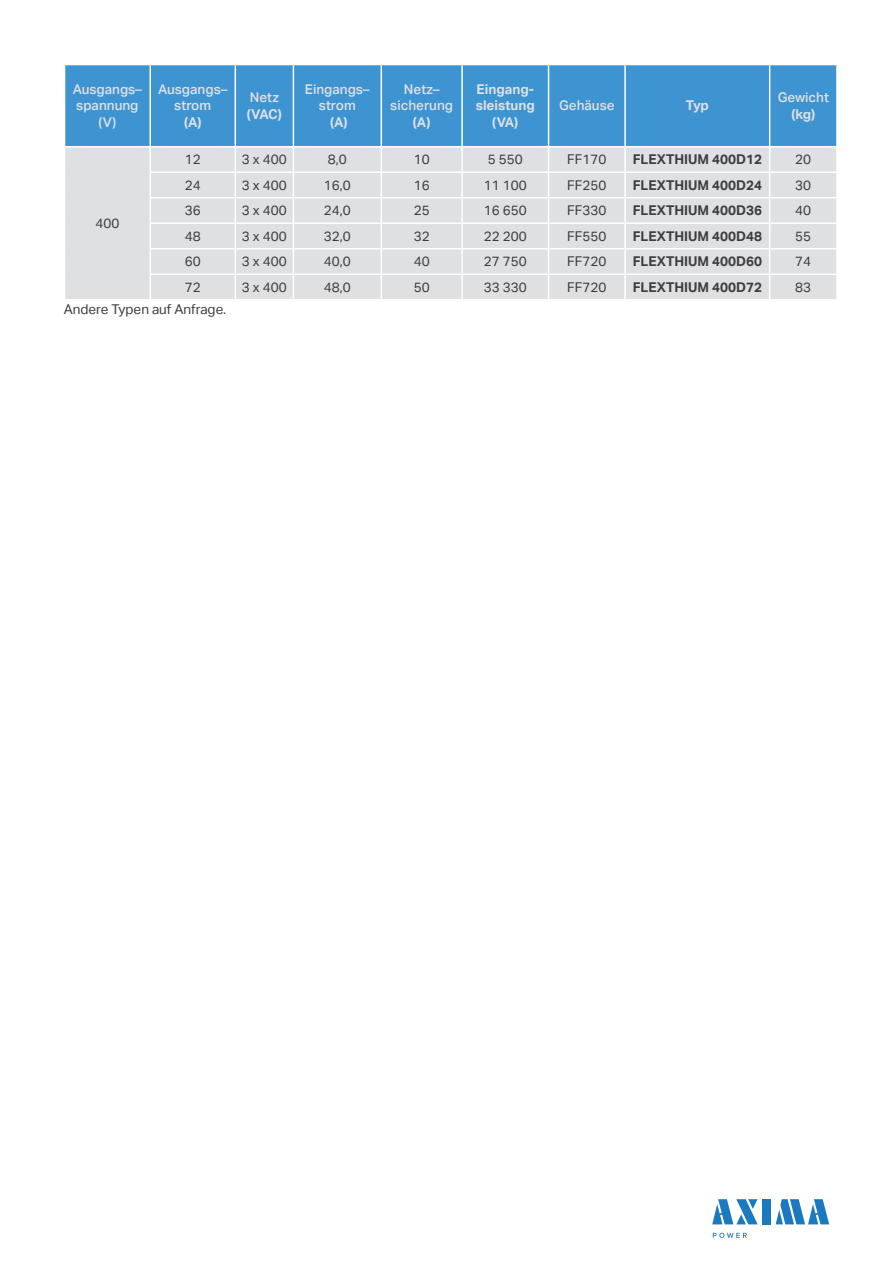
<style>
.page{position:relative;width:893px;height:1263px;background:#fff}
.page>*{position:absolute;margin:0;border:0;box-sizing:border-box;transform-origin:0 0}
.text_tabulka{font:13.5px "Aktiv Grotesk";color:#3e3e3f}
.text_tabulka-2{font:700 13.5px "Aktiv Grotesk";color:#3e3e3f}
.text_tabulka-3{font:500 13.5px/16.5px "Aktiv Grotesk";color:#dfe0e2;text-align:center}
.text_tabulka-4{font:700 13.5px "Aktiv Grotesk";color:#dfe0e2}
.text{font:13.5px "Aktiv Grotesk";color:#3e3e3f}
.s1{font-weight:700}
</style>
<div class="page">
<svg style="left:712px;top:1199px;width:46px;height:25px"></svg>
<div style="left:762px;top:1199px;width:9px;height:25px;background:#1b79bf"></div>
<svg style="left:776px;top:1199px;width:53px;height:25px"></svg>
<svg style="left:713px;top:1233px;width:34px;height:5px"></svg>
<div style="left:65px;top:65px;width:771px;height:81px;background:#3d94d0"></div>
<div style="left:65px;top:147px;width:771px;height:152px;background:#dfe0e2"></div>
<hr style="left:149px;top:65px;width:2px;height:81px;background:#fff">
<hr style="left:235px;top:65px;width:1px;height:81px;background:#fff">
<hr style="left:293px;top:65px;width:1px;height:81px;background:#fff">
<hr style="left:381px;top:65px;width:1px;height:81px;background:#fff">
<hr style="left:461px;top:65px;width:2px;height:81px;background:#fff">
<hr style="left:548px;top:65px;width:1px;height:81px;background:#fff">
<hr style="left:624px;top:65px;width:2px;height:81px;background:#fff">
<hr style="left:769px;top:65px;width:1px;height:81px;background:#fff">
<hr style="left:149px;top:147px;width:2px;height:24px;background:#fff">
<hr style="left:461px;top:147px;width:2px;height:24px;background:#fff">
<hr style="left:624px;top:147px;width:2px;height:24px;background:#fff">
<hr style="left:149px;top:171px;width:86px;height:2px;background:#fff">
<hr style="left:149px;top:173px;width:2px;height:24px;background:#fff">
<hr style="left:235px;top:171px;width:58px;height:2px;background:#fff">
<hr style="left:293px;top:171px;width:88px;height:2px;background:#fff">
<hr style="left:381px;top:171px;width:81px;height:2px;background:#fff">
<hr style="left:462px;top:171px;width:87px;height:2px;background:#fff">
<hr style="left:461px;top:173px;width:2px;height:24px;background:#fff">
<hr style="left:549px;top:171px;width:76px;height:2px;background:#fff">
<hr style="left:625px;top:171px;width:145px;height:2px;background:#fff">
<hr style="left:624px;top:173px;width:2px;height:24px;background:#fff">
<hr style="left:770px;top:171px;width:68px;height:2px;background:#fff">
<hr style="left:149px;top:197px;width:86px;height:1px;background:#fff">
<hr style="left:149px;top:198px;width:2px;height:24px;background:#fff">
<hr style="left:235px;top:197px;width:58px;height:1px;background:#fff">
<hr style="left:293px;top:197px;width:88px;height:1px;background:#fff">
<hr style="left:381px;top:197px;width:81px;height:1px;background:#fff">
<hr style="left:462px;top:197px;width:87px;height:1px;background:#fff">
<hr style="left:461px;top:198px;width:2px;height:24px;background:#fff">
<hr style="left:549px;top:197px;width:76px;height:1px;background:#fff">
<hr style="left:625px;top:197px;width:145px;height:1px;background:#fff">
<hr style="left:624px;top:198px;width:2px;height:24px;background:#fff">
<hr style="left:770px;top:197px;width:68px;height:1px;background:#fff">
<hr style="left:149px;top:222px;width:86px;height:2px;background:#fff">
<hr style="left:149px;top:224px;width:2px;height:24px;background:#fff">
<hr style="left:235px;top:222px;width:58px;height:2px;background:#fff">
<hr style="left:293px;top:222px;width:88px;height:2px;background:#fff">
<hr style="left:381px;top:222px;width:81px;height:2px;background:#fff">
<hr style="left:462px;top:222px;width:87px;height:2px;background:#fff">
<hr style="left:461px;top:224px;width:2px;height:24px;background:#fff">
<hr style="left:549px;top:222px;width:76px;height:2px;background:#fff">
<hr style="left:625px;top:222px;width:145px;height:2px;background:#fff">
<hr style="left:624px;top:224px;width:2px;height:24px;background:#fff">
<hr style="left:770px;top:222px;width:68px;height:2px;background:#fff">
<hr style="left:149px;top:248px;width:86px;height:1px;background:#fff">
<hr style="left:149px;top:249px;width:2px;height:25px;background:#fff">
<hr style="left:235px;top:248px;width:58px;height:1px;background:#fff">
<hr style="left:293px;top:248px;width:88px;height:1px;background:#fff">
<hr style="left:381px;top:248px;width:81px;height:1px;background:#fff">
<hr style="left:462px;top:248px;width:87px;height:1px;background:#fff">
<hr style="left:461px;top:249px;width:2px;height:25px;background:#fff">
<hr style="left:549px;top:248px;width:76px;height:1px;background:#fff">
<hr style="left:625px;top:248px;width:145px;height:1px;background:#fff">
<hr style="left:624px;top:249px;width:2px;height:25px;background:#fff">
<hr style="left:770px;top:248px;width:68px;height:1px;background:#fff">
<hr style="left:149px;top:274px;width:86px;height:1px;background:#fff">
<hr style="left:149px;top:275px;width:2px;height:24px;background:#fff">
<hr style="left:235px;top:274px;width:58px;height:1px;background:#fff">
<svg style="left:235px;top:147px;width:1px;height:152px"></svg>
<hr style="left:293px;top:274px;width:88px;height:1px;background:#fff">
<svg style="left:293px;top:147px;width:1px;height:152px"></svg>
<hr style="left:381px;top:274px;width:81px;height:1px;background:#fff">
<svg style="left:381px;top:147px;width:1px;height:152px"></svg>
<hr style="left:462px;top:274px;width:87px;height:1px;background:#fff">
<hr style="left:461px;top:275px;width:2px;height:24px;background:#fff">
<hr style="left:549px;top:274px;width:76px;height:1px;background:#fff">
<svg style="left:548px;top:147px;width:1px;height:152px"></svg>
<hr style="left:625px;top:274px;width:145px;height:1px;background:#fff">
<hr style="left:624px;top:275px;width:2px;height:24px;background:#fff">
<hr style="left:770px;top:274px;width:68px;height:1px;background:#fff">
<svg style="left:769px;top:147px;width:1px;height:152px"></svg>
<p class="text_tabulka-3" style="left:73px;top:81px;width:71px">Ausgangs–</p>
<p class="text_tabulka-3" style="left:76px;top:98px;width:64px">spannung</p>
<p class="text_tabulka-3" style="left:99px;top:114px;width:19px">(V)</p>
<p class="text_tabulka-3" style="left:158px;top:81px;width:71px">Ausgangs–</p>
<p class="text_tabulka-3" style="left:174px;top:98px;width:38px">strom</p>
<p class="text_tabulka-4" style="left:184px;top:114px;width:19px">(A)</p>
<p class="text_tabulka-3" style="left:250px;top:89px;width:31px">Netz</p>
<p class="text_tabulka-4" style="left:247px;top:106px;width:37px">(VAC)</p>
<p class="text_tabulka-3" style="left:305px;top:81px;width:66px">Eingangs–</p>
<p class="text_tabulka-3" style="left:319px;top:98px;width:38px">strom</p>
<p class="text_tabulka-4" style="left:330px;top:114px;width:19px">(A)</p>
<p class="text_tabulka-3" style="left:404px;top:81px;width:37px">Netz–</p>
<p class="text_tabulka-3" style="left:390px;top:98px;width:64px">sicherung</p>
<p class="text_tabulka-4" style="left:413px;top:114px;width:19px">(A)</p>
<p class="text_tabulka-4" style="left:477px;top:81px;width:59px">Eingang-</p>
<p class="text_tabulka-4" style="left:476px;top:98px;width:61px">sleistung</p>
<p class="text_tabulka-4" style="left:492px;top:114px;width:28px">(VA)</p>
<p class="text_tabulka-3" style="left:559px;top:98px;width:57px">Gehäuse</p>
<p class="text_tabulka-4" style="left:686px;top:98px;width:25px">Typ</p>
<p class="text_tabulka-3" style="left:778px;top:89px;width:53px">Gewicht <span class="s1">(kg)</span></p>
<p class="text_tabulka" style="left:185px;top:152px;width:17px">12</p>
<p class="text_tabulka" style="left:242px;top:152px;width:46px">3 x 400</p>
<p class="text_tabulka" style="left:328px;top:152px;width:21px">8,0</p>
<p class="text_tabulka" style="left:414px;top:152px;width:17px">10</p>
<p class="text_tabulka" style="left:488px;top:152px;width:36px">5 550</p>
<p class="text_tabulka" style="left:567px;top:152px;width:41px">FF170</p>
<p class="text_tabulka-2" style="left:633px;top:152px;width:131px">FLEXTHIUM 400D12</p>
<p class="text_tabulka" style="left:795px;top:152px;width:17px">20</p>
<p class="text_tabulka" style="left:185px;top:177px;width:17px">24</p>
<p class="text_tabulka" style="left:242px;top:177px;width:46px">3 x 400</p>
<p class="text_tabulka" style="left:324px;top:177px;width:28px">16,0</p>
<p class="text_tabulka" style="left:414px;top:177px;width:17px">16</p>
<p class="text_tabulka" style="left:484px;top:177px;width:44px">11 100</p>
<p class="text_tabulka" style="left:567px;top:177px;width:41px">FF250</p>
<p class="text_tabulka-2" style="left:633px;top:177px;width:131px">FLEXTHIUM 400D24</p>
<p class="text_tabulka" style="left:795px;top:177px;width:17px">30</p>
<p class="text_tabulka" style="left:185px;top:203px;width:17px">36</p>
<p class="text_tabulka" style="left:242px;top:203px;width:46px">3 x 400</p>
<p class="text_tabulka" style="left:324px;top:203px;width:28px">24,0</p>
<p class="text_tabulka" style="left:414px;top:203px;width:17px">25</p>
<p class="text_tabulka" style="left:484px;top:203px;width:44px">16 650</p>
<p class="text_tabulka" style="left:567px;top:203px;width:41px">FF330</p>
<p class="text_tabulka-2" style="left:633px;top:203px;width:131px">FLEXTHIUM 400D36</p>
<p class="text_tabulka" style="left:795px;top:203px;width:17px">40</p>
<p class="text_tabulka" style="left:185px;top:228px;width:17px">48</p>
<p class="text_tabulka" style="left:242px;top:228px;width:46px">3 x 400</p>
<p class="text_tabulka" style="left:324px;top:228px;width:28px">32,0</p>
<p class="text_tabulka" style="left:414px;top:228px;width:17px">32</p>
<p class="text_tabulka" style="left:484px;top:228px;width:44px">22 200</p>
<p class="text_tabulka" style="left:567px;top:228px;width:41px">FF550</p>
<p class="text_tabulka-2" style="left:633px;top:228px;width:131px">FLEXTHIUM 400D48</p>
<p class="text_tabulka" style="left:795px;top:228px;width:17px">55</p>
<p class="text_tabulka" style="left:185px;top:254px;width:17px">60</p>
<p class="text_tabulka" style="left:242px;top:254px;width:46px">3 x 400</p>
<p class="text_tabulka" style="left:324px;top:254px;width:28px">40,0</p>
<p class="text_tabulka" style="left:414px;top:254px;width:17px">40</p>
<p class="text_tabulka" style="left:484px;top:254px;width:44px">27 750</p>
<p class="text_tabulka" style="left:567px;top:254px;width:41px">FF720</p>
<p class="text_tabulka-2" style="left:633px;top:254px;width:131px">FLEXTHIUM 400D60</p>
<p class="text_tabulka" style="left:795px;top:254px;width:17px">74</p>
<p class="text_tabulka" style="left:185px;top:279px;width:17px">72</p>
<p class="text_tabulka" style="left:242px;top:279px;width:46px">3 x 400</p>
<p class="text_tabulka" style="left:324px;top:279px;width:28px">48,0</p>
<p class="text_tabulka" style="left:414px;top:279px;width:17px">50</p>
<p class="text_tabulka" style="left:484px;top:279px;width:44px">33 330</p>
<p class="text_tabulka" style="left:567px;top:279px;width:41px">FF720</p>
<p class="text_tabulka-2" style="left:633px;top:279px;width:131px">FLEXTHIUM 400D72</p>
<p class="text_tabulka" style="left:795px;top:279px;width:17px">83</p>
<p class="text" style="left:64px;top:301px;width:164px">Andere Typen auf Anfrage.</p>
<p class="text_tabulka" style="left:95px;top:215px;width:25px">400</p>
</div>
